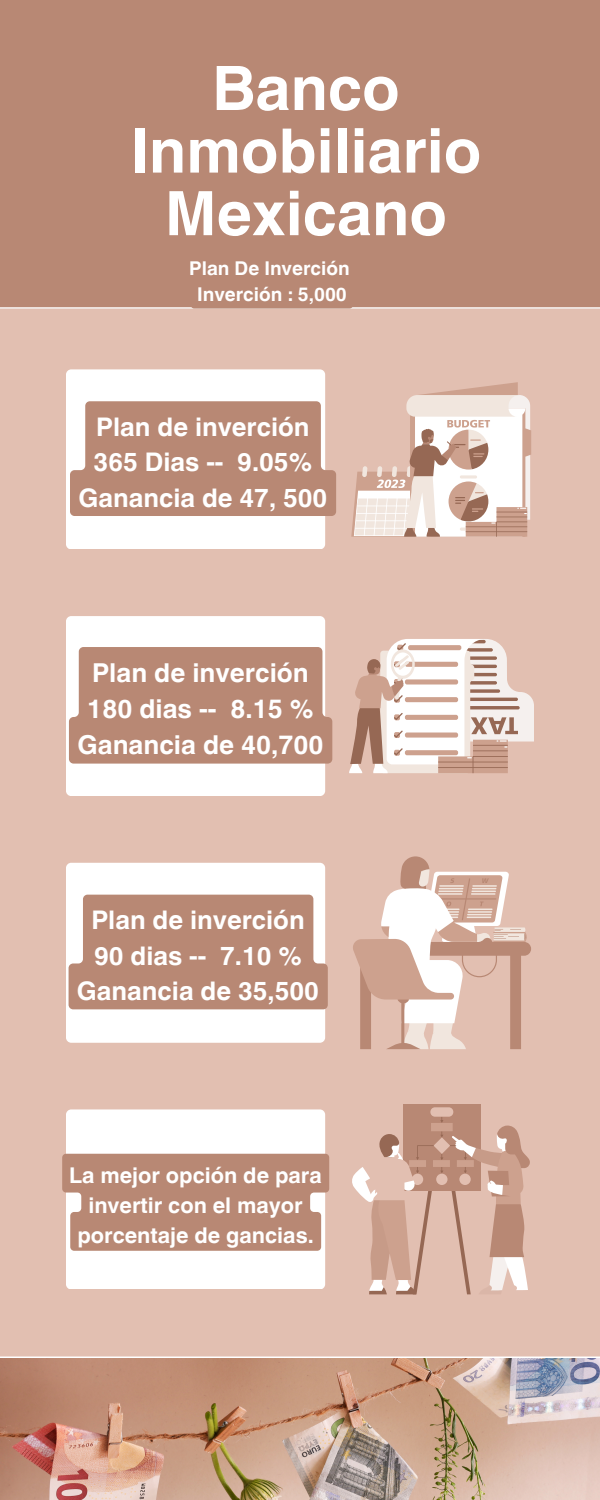
<style>
.page{position:relative;width:600px;height:1500px;background:#e2bfb1}
.page>*{position:absolute;margin:0;border:0;box-sizing:border-box;transform-origin:0 0}
.t1{font:700 61.3px/62.6px "Helvetica World";color:#fff;text-align:center}
.t2{font:700 26.1px "Helvetica World";color:#fff}
.t3{font:700 25.6px "Helvetica World";color:#fff}
.t4{font:700 21.7px/30px "Helvetica World";color:#fff;text-align:center}
.t5{font:700 19px "Helvetica World";color:#fff}
</style>
<div class="page">
<svg style="left:351px;top:382px;width:180px;height:155px"></svg>
<svg style="left:349px;top:639px;width:185px;height:134px"></svg>
<svg style="left:353px;top:856px;width:178px;height:193px"></svg>
<div style="left:403px;top:1105px;width:78px;height:86px;background:#b88874"></div>
<svg style="left:352px;top:1107px;width:178px;height:187px"></svg>
<div style="left:0;top:0;width:600px;height:308px;background:#b88874"></div>
<div style="left:66px;top:369px;width:259px;height:180px;background:#fff;border-radius:5px"></div>
<div style="left:66px;top:616px;width:259px;height:180px;background:#fff;border-radius:5px"></div>
<div style="left:66px;top:863px;width:259px;height:180px;background:#fff;border-radius:5px"></div>
<div style="left:66px;top:1109px;width:259px;height:180px;background:#fff;border-radius:5px"></div>
<img style="left:0;top:1358px;width:600px;height:142px">
<svg style="left:70px;top:401px;width:266px;height:115px;background:#bd907e"></svg>
<div style="left:69px;top:647px;width:263px;height:117px;background:#b88874"></div>
<div style="left:69px;top:895px;width:259px;height:114px;background:#b88874"></div>
<div style="left:62px;top:1154px;width:267px;height:97px;background:#b88874"></div>
<hr style="left:0;top:1357px;width:600px;height:1px;background:#fff">
<hr style="left:0;top:307px;width:600px;height:2px;background:#fff">
<svg style="left:183px;top:307px;width:178px;height:1px"></svg>
<p class="t1" style="left:131px;top:51px;width:352px">Banco<br>Inmobiliario<br>Mexicano</p>
<p class="t5" style="left:189px;top:252px;width:162px">Plan De Inverción</p>
<p class="t5" style="left:197px;top:279px;width:151px">Inverción : 5,000</p>
<p class="t3" style="left:96px;top:406px;width:215px">Plan de inverción</p>
<p class="t3" style="left:94px;top:441px;width:220px">365 Dias -- 9.05%</p>
<p class="t3" style="left:78px;top:477px;width:251px">Ganancia de 47, 500</p>
<p class="t2" style="left:92px;top:652px;width:218px">Plan de inverción</p>
<p class="t2" style="left:87px;top:688px;width:228px">180 dias -- 8.15 %</p>
<p class="t2" style="left:77px;top:724px;width:247px">Ganancia de 40,700</p>
<p class="t3" style="left:91px;top:899px;width:215px">Plan de inverción</p>
<p class="t3" style="left:94px;top:935px;width:209px">90 dias -- 7.10 %</p>
<p class="t3" style="left:77px;top:970px;width:244px">Ganancia de 35,500</p>
<p class="t4" style="left:69px;top:1158px;width:254px">La mejor opción de para invertir con el mayor porcentaje de gancias.</p>
</div>
